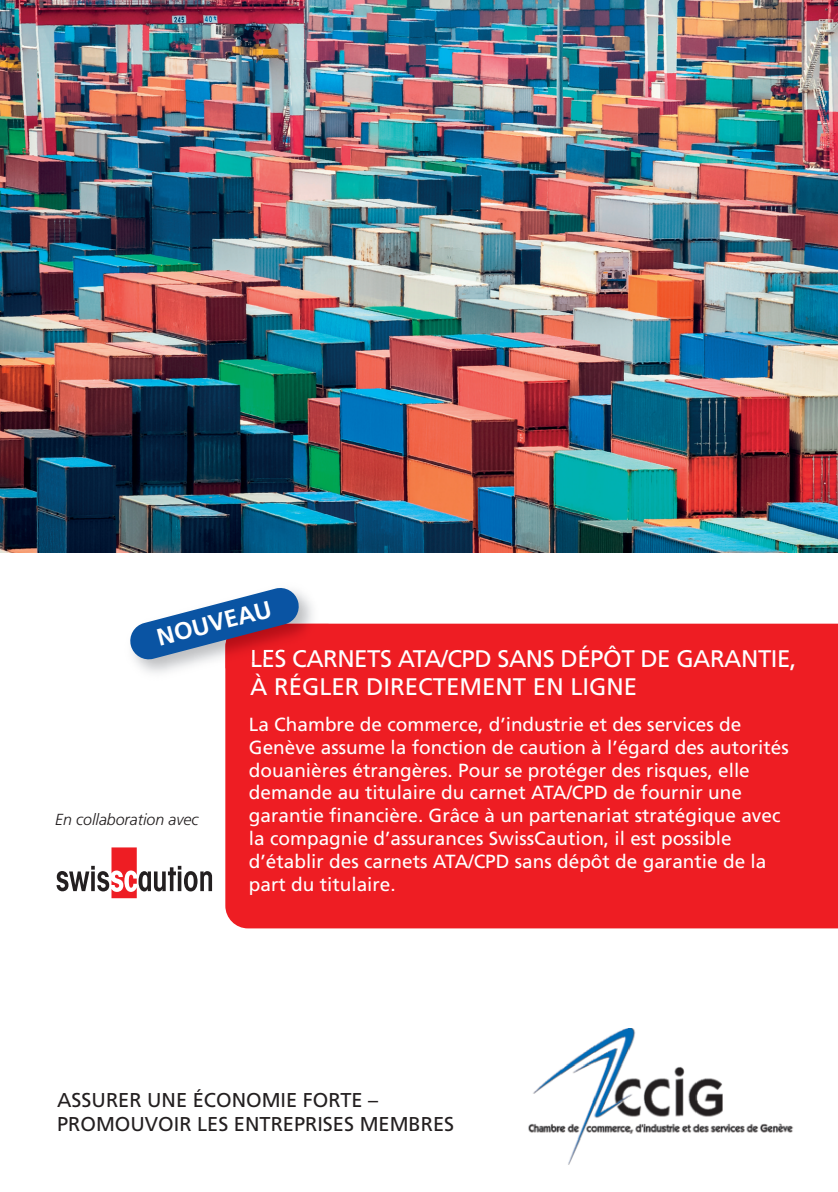
<style>
.page{position:relative;width:838px;height:1192px;background:#fff}
.page>*{position:absolute;margin:0;border:0;box-sizing:border-box;transform-origin:0 0}
.t1{font:24px/28px "Frutiger";letter-spacing:-.02em;color:#fff}
.t2{font:700 24px "Frutiger";color:#fff}
.t3{font:20px/24px "Frutiger";color:#231f20}
.t4{font:19px/22.8px "Frutiger";color:#fff}
.t5{font:italic 300 16px "Frutiger";letter-spacing:-.005em;color:#231f20}
</style>
<div class="page">
<div style="left:225px;top:623px;width:612px;height:305px;background:#ee1d23"></div>
<img style="left:0;top:0;width:837px;height:552px">
<img style="left:528px;top:1028px;width:266px;height:137px">
<svg style="left:56px;top:847px;width:156px;height:51px"></svg>
<img style="left:135px;top:593px;width:193px;height:100px">
<div style="left:225px;top:623px;width:107px;height:46px;background:#ee1d23"></div>
<img style="left:252px;top:661px;width:34px;height:1px">
<svg style="left:130px;top:588px;width:170px;height:73px"></svg>
<p class="t2" style="left:155px;top:629px;width:119px;rotate:-15deg">NOUVEAU</p>
<p class="t1" style="left:250px;top:646px;width:548px">LES CARNETS ATA/CPD SANS DÉPÔT DE GARANTIE,<br>À RÉGLER DIRECTEMENT EN LIGNE</p>
<p class="t5" style="left:55px;top:813px;width:145px">En collaboration avec</p>
<p class="t4" style="left:249px;top:714px;width:541px">La Chambre de commerce, d’industrie et des services de Genève assume la fonction de caution à l’égard des autorités douanières étrangères. Pour se protéger des risques, elle demande au titulaire du carnet ATA/CPD de fournir une garantie financière. Grâce à un partenariat stratégique avec la compagnie d’assurances SwissCaution, il est possible d’établir des carnets ATA/CPD sans dépôt de garantie de la part du titulaire.</p>
<p class="t3" style="left:57px;top:1090px;width:398px">ASSURER UNE ÉCONOMIE FORTE –<br>PROMOUVOIR LES ENTREPRISES MEMBRES</p>
</div>
